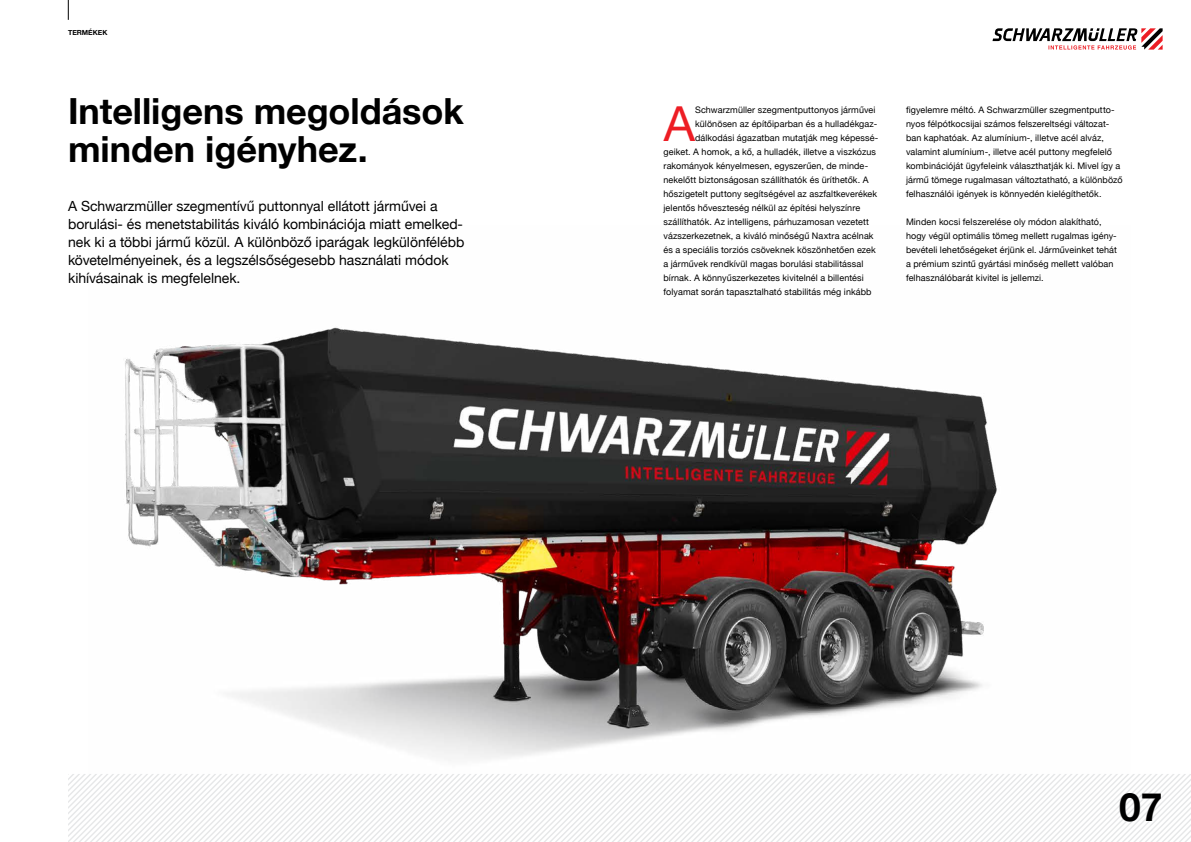
<style>
.page{position:relative;width:1191px;height:842px;background:#fff}
.page>*{position:absolute;margin:0;border:0;box-sizing:border-box;transform-origin:0 0}
.t1{font:48.2px "Helvetica Neue";color:#ed1d24}
.t2{font:700 39px "Helvetica Neue";color:#000}
.t3{font:700 36px/38px "Helvetica Neue";letter-spacing:-.005em;color:#000}
.t4{font:14px/18px "Helvetica Neue";letter-spacing:-.005em;color:#000}
.t5{font:9px/14px "Helvetica Neue";letter-spacing:.01em;color:#000}
.t6{font:700 7px "Helvetica Neue";color:#000}
</style>
<div class="page">
<svg style="left:68px;top:774px;width:1123px;height:68px"></svg>
<svg style="left:68px;top:0;width:1px;height:20px"></svg>
<svg style="left:992px;top:28px;width:170px;height:22px"></svg>
<img style="left:125px;top:327px;width:872px;height:432px">
<p class="t6" style="left:68px;top:26px;width:41px">termékek</p>
<h3 class="t3" style="left:68px;top:91px;width:397px">Intelligens megoldások minden igényhez.</h3>
<p class="t4" style="left:68px;top:196px;width:398px">A Schwarzmüller szegmentívű puttonnyal ellátott járművei a borulási- és menetstabilitás kiváló kombinációja miatt emelked&shy;nek ki a többi jármű közül. A különböző iparágak legkülönfélébb követelményeinek, és a legszélsőségesebb használati módok kihívásainak is megfelelnek.</p>
<h1 class="t1" style="left:664px;top:83px;width:33px">A</h1>
<p class="t5" style="left:695px;top:102px;width:182px">Schwarzmüller szegmentputtonyos járművei</p>
<p class="t5" style="left:695px;top:116px;width:184px">különösen az építőiparban és a hulladékgaz-</p>
<p class="t5" style="left:695px;top:130px;width:185px">dálkodási ágazatban mutatják meg képessé-</p>
<p class="t5" style="left:663px;top:144px;width:214px">geiket. A homok, a kő, a hulladék, illetve a viszkózus</p>
<p class="t5" style="left:663px;top:158px;width:206px">rakományok kényelmesen, egyszerűen, de minde-</p>
<p class="t5" style="left:663px;top:172px;width:206px">nekelőtt biztonságosan szállíthatók és üríthetők. A</p>
<p class="t5" style="left:663px;top:186px;width:215px">hőszigetelt puttony segítségével az aszfaltkeverékek</p>
<p class="t5" style="left:663px;top:200px;width:198px">jelentős hőveszteség nélkül az építési helyszínre</p>
<p class="t5" style="left:663px;top:214px;width:207px">szállíthatók. Az intelligens, párhuzamosan vezetett</p>
<p class="t5" style="left:663px;top:228px;width:212px">vázszerkezetnek, a kiváló minőségű Naxtra acélnak</p>
<p class="t5" style="left:663px;top:242px;width:214px">és a speciális torziós csöveknek köszönhetően ezek</p>
<p class="t5" style="left:663px;top:256px;width:201px">a járművek rendkívül magas borulási stabilitással</p>
<p class="t5" style="left:663px;top:270px;width:202px">bírnak. A könnyűszerkezetes kivitelnél a billentési</p>
<p class="t5" style="left:663px;top:284px;width:209px">folyamat során tapasztalható stabilitás még inkább</p>
<p class="t5" style="left:906px;top:102px;width:218px">figyelemre méltó. A Schwarzmüller szegmentputto&shy;nyos félpótkocsijai számos felszereltségi változat&shy;ban kaphatóak. Az alumínium-, illetve acél alváz, valamint alumínium-, illetve acél puttony megfelelő kombinációját ügyfeleink választhatják ki. Mivel így a jármű tömege rugalmasan változtatható, a különböző felhasználói igények is könnyedén kielégíthetők.</p>
<p class="t5" style="left:906px;top:214px;width:212px">Minden kocsi felszerelése oly módon alakítható, hogy végül optimális tömeg mellett rugalmas igény&shy;bevételi lehetőségeket érjünk el. Járműveinket tehát a prémium szintű gyártási minőség mellett valóban felhasználóbarát kivitel is jellemzi.</p>
<h2 class="t2" style="left:1119px;top:772px;width:45px">07</h2>
</div>
